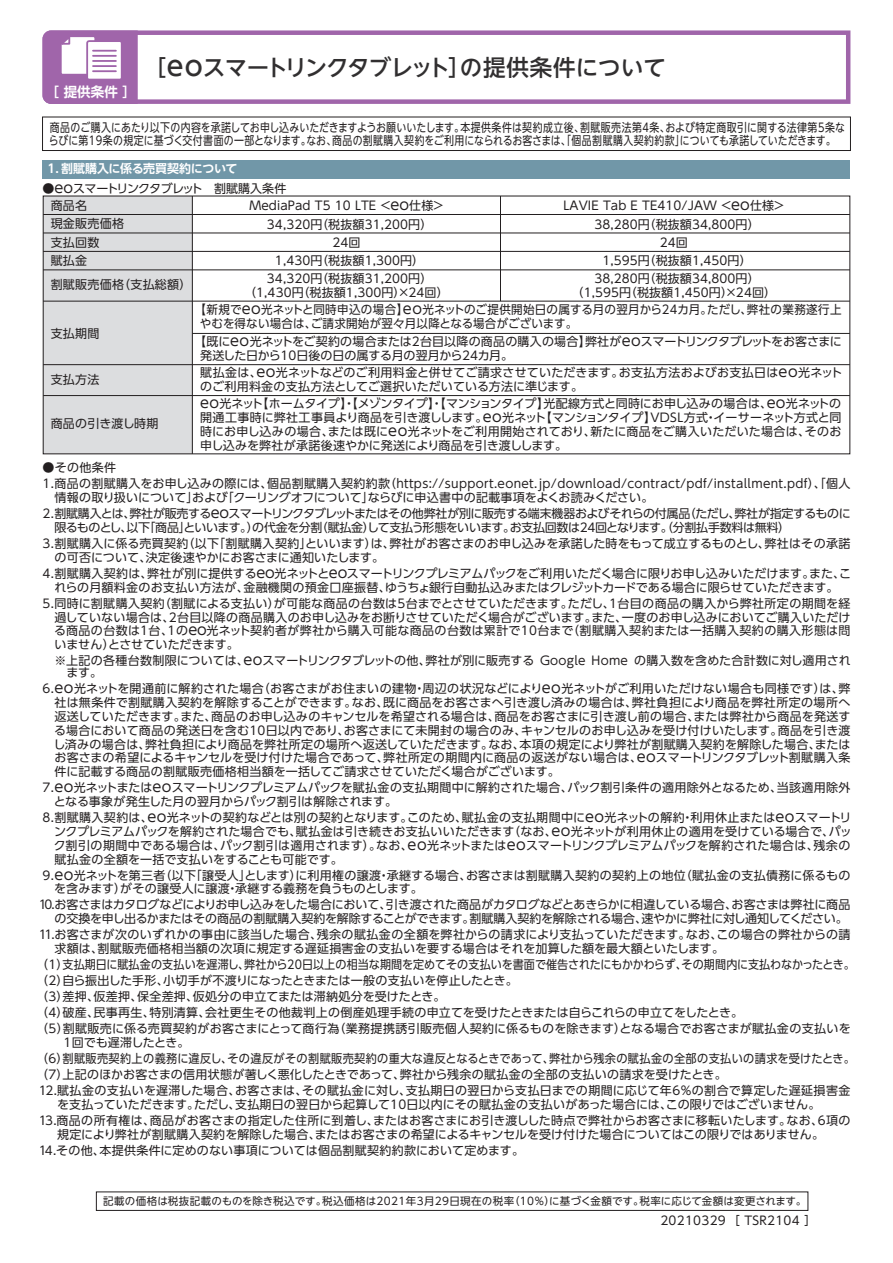
<style>
.page{position:relative;width:893px;height:1263px;background:#fff}
.page>*{position:absolute;margin:0;border:0;box-sizing:border-box;transform-origin:0 0}
.t1{font:500 22.5px "UD Shin Go NT Pro";letter-spacing:-.035em;color:#312f30}
.t2{font:700 13.5px "UD Shin Go NT Pro De";color:#fff}
.t3{font:12px/13.8px "UD Shin Go Pro";letter-spacing:.01em;color:#231f20}
.t4{font:12px/16px "UD Shin Go Pro";letter-spacing:-.02em;color:#231f20}
.t5{font:12px/13.5px "UD Shin Go NT Pro";letter-spacing:.025em;color:#231f20;scale:.82 1}
.t6{font:12px/13.8px "UD Shin Go Pro";letter-spacing:-.025em;color:#231f20;text-align:right}
.t7{font:12px/16px "UD Shin Go Pro";letter-spacing:.03em;color:#231f20}
.t8{font:12px/14.1px "UD Shin Go Pro";letter-spacing:.01em;color:#231f20;scale:.96 1}
.t9{font:700 12px "UD Shin Go NT Pro De";letter-spacing:-.03em;color:#fff}
.t10{font:12px "UD Shin Go NT Pro";letter-spacing:.025em;color:#231f20}
.t11{font:10.5px "UD Shin Go NT Pro";letter-spacing:.025em;color:#231f20}
.s1{font-size:27px}
.s2{font-size:14.4px}
</style>
<div class="page">
<svg style="left:138px;top:30px;width:712px;height:74px"></svg>
<svg style="left:43px;top:30px;width:95px;height:74px;background:#af7eb8"></svg>
<div style="left:86px;top:40px;width:37px;height:41px;background:#a065aa;border:6px solid #a065aa"></div>
<div style="left:88px;top:42px;width:33px;height:37px;background:#fff;border:2px solid #fff"></div>
<hr style="left:93px;top:50px;width:23px;height:2px;background:#a065aa">
<hr style="left:93px;top:55px;width:23px;height:2px;background:#a065aa">
<hr style="left:93px;top:60px;width:23px;height:2px;background:#a065aa">
<hr style="left:93px;top:65px;width:23px;height:2px;background:#a065aa">
<hr style="left:93px;top:70px;width:23px;height:2px;background:#a065aa">
<div style="left:42px;top:117px;width:809px;height:34px;border:1px solid #231f20"></div>
<div style="left:43px;top:160px;width:807px;height:18px;background:#7197a8"></div>
<div style="left:43px;top:196px;width:149px;height:258px;background:#dcdddf"></div>
<hr style="left:43px;top:214px;width:807px;height:1px;background:#231f20">
<hr style="left:43px;top:233px;width:807px;height:1px;background:#231f20">
<hr style="left:43px;top:251px;width:807px;height:1px;background:#231f20">
<hr style="left:43px;top:270px;width:807px;height:1px;background:#231f20">
<hr style="left:43px;top:301px;width:807px;height:1px;background:#231f20">
<hr style="left:192px;top:333px;width:658px;height:1px;background:#231f20">
<hr style="left:43px;top:364px;width:807px;height:1px;background:#231f20">
<hr style="left:43px;top:395px;width:807px;height:1px;background:#231f20">
<hr style="left:192px;top:196px;width:1px;height:258px;background:#231f20">
<hr style="left:500px;top:196px;width:1px;height:105px;background:#231f20">
<div style="left:96px;top:1191px;width:712px;height:20px;border:1px solid #231f20"></div>
<p class="t2" style="left:46px;top:81px;width:92px">［ 提供条件 ］</p>
<h1 class="t1" style="left:143px;top:49px;width:524px">［<span class="s1">eo</span>スマートリンクタブレット］の提供条件について</h1>
<p class="t5" style="left:49px;top:120px;width:972px">商品のご購入にあたり以下の内容を承諾してお申し込みいただきますようお願いいたします。本提供条件は契約成立後、割賦販売法第4条、および特定商取引に関する法律第5条ならびに第19条の規定に基づく交付書面の一部となります。なお、商品の割賦購入契約をご利用になられるお客さまは、「個品割賦購入契約約款」についても承諾していただきます。</p>
<p class="t9" style="left:48px;top:159px;width:192px">1．割賦購入に係る売買契約について</p>
<p class="t3" style="left:51px;top:179px;width:237px;line-height:18.1px;text-indent:-8px">●<span class="s2">eo</span>スマートリンクタブレット　割賦購入条件商品名<br>現金販売価格<br>支払回数<br>賦払金</p>
<p class="t3" style="left:250px;top:198px;width:196px">MediaPad T5 10 LTE ＜<span class="s2">eo</span>仕様＞</p>
<p class="t3" style="left:564px;top:198px;width:223px">LAVIE Tab E TE410/JAW ＜<span class="s2">eo</span>仕様＞</p>
<p class="t3" style="left:267px;top:215px;width:167px;line-height:18.3px;text-align:center">34,320円（税抜額31,200円）<br>24回<br>1,430円（税抜額1,300円）</p>
<p class="t3" style="left:594px;top:215px;width:167px;line-height:18.3px;text-align:center">38,280円（税抜額34,800円）<br>24回<br>1,595円（税抜額1,450円）</p>
<p class="t3" style="left:244px;top:271px;width:206px;text-align:center">34,320円（税抜額31,200円）（1,430円（税抜額1,300円）×24回）</p>
<p class="t3" style="left:572px;top:271px;width:206px;text-align:center">38,280円（税抜額34,800円）（1,595円（税抜額1,450円）×24回）</p>
<p class="t3" style="left:51px;top:278px;width:142px">割賦販売価格（支払総額）</p>
<p class="t3" style="left:51px;top:326px;width:50px">支払期間</p>
<p class="t3" style="left:51px;top:372px;width:50px">支払方法</p>
<p class="t3" style="left:51px;top:417px;width:109px">商品の引き渡し時期</p>
<p class="t8" style="left:200px;top:302px;width:670px;text-indent:-6px">【新規で<span class="s2">eo</span>光ネットと同時申込の場合】<span class="s2">eo</span>光ネットのご提供開始日の属する月の翌月から24カ月。ただし、弊社の業務遂行上やむを得ない場合は、ご請求開始が翌々月以降となる場合がございます。</p>
<p class="t3" style="left:200px;top:334px;width:643px;text-indent:-6px">【既に<span class="s2">eo</span>光ネットをご契約の場合または2台目以降の商品の購入の場合】弊社が<span class="s2">eo</span>スマートリンクタブレットをお客さまに発送した日から10日後の日の属する月の翌月から24カ月。</p>
<p class="t3" style="left:200px;top:365px;width:644px">賦払金は、<span class="s2">eo</span>光ネットなどのご利用料金と併せてご請求させていただきます。お支払方法およびお支払日は<span class="s2">eo</span>光ネットのご利用料金の支払方法としてご選択いただいている方法に準じます。</p>
<p class="t3" style="left:200px;top:396px;width:643px;text-align:justify"><span class="s2">eo</span>光ネット【ホームタイプ】・【メゾンタイプ】・【マンションタイプ】光配線方式と同時にお申し込みの場合は、<span class="s2">eo</span>光ネットの開通工事時に弊社工事員より商品を引き渡しします。<span class="s2">eo</span>光ネット【マンションタイプ】VDSL方式・イーサーネット方式と同時にお申し込みの場合、または既に<span class="s2">eo</span>光ネットをご利用開始されており、新たに商品をご購入いただいた場合は、そのお申し込みを弊社が承諾後速やかに発送により商品を引き渡しします。</p>
<p class="t7" style="left:43px;top:459px;width:809px">●その他条件<br>1.商品の割賦購入をお申し込みの際には、個品割賦購入契約約款（https://support.eonet.jp/download/contract/pdf/installment.pdf）、「個人</p>
<p class="t4" style="left:43px;top:489px;width:810px;text-indent:12px">情報の取り扱いについて」および「クーリングオフについて」ならびに申込書中の記載事項をよくお読みください。<br>2.割賦購入とは、弊社が販売する<span class="s2">eo</span>スマートリンクタブレットまたはその他弊社が別に販売する端末機器およびそれらの付属品（ただし、弊社が指定するものに</p>
<p class="t4" style="left:43px;top:519px;width:809px;text-indent:12px">限るものとし、以下「商品」といいます。）の代金を分割（賦払金）して支払う形態をいいます。お支払回数は24回となります。（分割払手数料は無料）<br>3.割賦購入に係る売買契約（以下「割賦購入契約」といいます）は、弊社がお客さまのお申し込みを承諾した時をもって成立するものとし、弊社はその承諾</p>
<p class="t3" style="left:43px;top:549px;width:810px;line-height:16px;text-indent:12px">の可否について、決定後速やかにお客さまに通知いたします。<br>4.割賦購入契約は、弊社が別に提供する<span class="s2">eo</span>光ネットと<span class="s2">eo</span>スマートリンクプレミアムパックをご利用いただく場合に限りお申し込みいただけます。また、こ</p>
<p class="t3" style="left:43px;top:579px;width:809px;line-height:16px;text-align:center">れらの月額料金のお支払い方法が、金融機関の預金口座振替、ゆうちょ銀行自動払込みまたはクレジットカードである場合に限らせていただきます。<br>5.同時に割賦購入契約（割賦による支払い）が可能な商品の台数は5台までとさせていただきます。ただし、1台目の商品の購入から弊社所定の期間を経</p>
<p class="t3" style="left:54px;top:610px;width:798px;text-align:justify">過していない場合は、2台目以降の商品購入のお申し込みをお断りさせていただく場合がございます。また、一度のお申し込みにおいてご購入いただける商品の台数は1台、1の<span class="s2">eo</span>光ネット契約者が弊社から購入可能な商品の台数は累計で10台まで（割賦購入契約または一括購入契約の購入形態は問いません）とさせていただきます。</p>
<p class="t3" style="left:55px;top:654px;width:798px;line-height:12px">※上記の各種台数制限については、<span class="s2">eo</span>スマートリンクタブレットの他、弊社が別に販売する Google Home の購入数を含めた合計数に対し適用され　ます。</p>
<p class="t3" style="left:53px;top:681px;width:799px;text-align:justify;text-indent:-11px">6.<span class="s2">eo</span>光ネットを開通前に解約された場合（お客さまがお住まいの建物・周辺の状況などにより<span class="s2">eo</span>光ネットがご利用いただけない場合も同様です）は、弊社は無条件で割賦購入契約を解除することができます。なお、既に商品をお客さまへ引き渡し済みの場合は、弊社負担により商品を弊社所定の場所へ返送していただきます。また、商品のお申し込みのキャンセルを希望される場合は、商品をお客さまに引き渡し前の場合、または弊社から商品を発送する場合において商品の発送日を含む10日以内であり、お客さまにて未開封の場合のみ、キャンセルのお申し込みを受け付けいたします。商品を引き渡し済みの場合は、弊社負担により商品を弊社所定の場所へ返送していただきます。なお、本項の規定により弊社が割賦購入契約を解除した場合、またはお客さまの希望によるキャンセルを受け付けた場合であって、弊社所定の期間内に商品の返送がない場合は、<span class="s2">eo</span>スマートリンクタブレット割賦購入条件に記載する商品の割賦販売価格相当額を一括してご請求させていただく場合がございます。</p>
<p class="t3" style="left:54px;top:780px;width:798px;text-indent:-11px">7.<span class="s2">eo</span>光ネットまたは<span class="s2">eo</span>スマートリンクプレミアムパックを賦払金の支払期間中に解約された場合、パック割引条件の適用除外となるため、当該適用除外となる事象が発生した月の翌月からパック割引は解除されます。</p>
<p class="t3" style="left:54px;top:810px;width:799px;text-align:justify;text-indent:-11px">8.割賦購入契約は、<span class="s2">eo</span>光ネットの契約などとは別の契約となります。このため、賦払金の支払期間中に<span class="s2">eo</span>光ネットの解約・利用休止または<span class="s2">eo</span>スマートリンクプレミアムパックを解約された場合でも、賦払金は引き続きお支払いいただきます（なお、<span class="s2">eo</span>光ネットが利用休止の適用を受けている場合で、パック割引の期間中である場合は、パック割引は適用されます）。なお、<span class="s2">eo</span>光ネットまたは<span class="s2">eo</span>スマートリンクプレミアムパックを解約された場合は、残余の賦払金の全額を一括で支払いをすることも可能です。</p>
<p class="t3" style="left:54px;top:868px;width:798px;text-indent:-12px">9.<span class="s2">eo</span>光ネットを第三者（以下「譲受人」とします）に利用権の譲渡・承継する場合、お客さまは割賦購入契約の契約上の地位（賦払金の支払債務に係るものを含みます）がその譲受人に譲渡・承継する義務を負うものとします。</p>
<p class="t6" style="left:39px;top:897px;width:813px">10.お客さまはカタログなどによりお申し込みをした場合において、引き渡された商品がカタログなどとあきらかに相違している場合、お客さまは弊社に商品の交換を申し出るかまたはその商品の割賦購入契約を解除することができます。割賦購入契約を解除される場合、速やかに弊社に対し通知してください。</p>
<p class="t3" style="left:55px;top:927px;width:797px;text-indent:-16px">11.お客さまが次のいずれかの事由に該当した場合、残余の賦払金の全額を弊社からの請求により支払っていただきます。なお、この場合の弊社からの請求額は、割賦販売価格相当額の次項に規定する遅延損害金の支払いを要する場合はそれを加算した額を最大額といたします。</p>
<p class="t3" style="left:36px;top:956px;width:820px;line-height:16px">（1）支払期日に賦払金の支払いを遅滞し、弊社から20日以上の相当な期間を定めてその支払いを書面で催告されたにもかかわらず、その期間内に支払わなかったとき。（2）自ら振出した手形、小切手が不渡りになったときまたは一般の支払いを停止したとき。<br>（3）差押、仮差押、保全差押、仮処分の申立てまたは滞納処分を受けたとき。<br>（4）破産、民事再生、特別清算、会社更生その他裁判上の倒産処理手続の申立てを受けたときまたは自らこれらの申立てをしたとき。<br>（5）割賦販売に係る売買契約がお客さまにとって商行為（業務提携誘引販売個人契約に係るものを除きます）となる場合でお客さまが賦払金の支払いを</p>
<p class="t3" style="left:36px;top:1034px;width:820px;line-height:16px;text-indent:27px">1回でも遅滞したとき。<br>（6）割賦販売契約上の義務に違反し、その違反がその割賦販売契約の重大な違反となるときであって、弊社から残余の賦払金の全部の支払いの請求を受けたとき。（7）上記のほかお客さまの信用状態が著しく悪化したときであって、弊社から残余の賦払金の全部の支払いの請求を受けたとき。<br>12.賦払金の支払いを遅滞した場合、お客さまは、その賦払金に対し、支払期日の翌日から支払日までの期間に応じて年6％の割合で算定した遅延損害金</p>
<p class="t3" style="left:39px;top:1096px;width:813px;line-height:16px;text-indent:18px">を支払っていただきます。ただし、支払期日の翌日から起算して10日以内にその賦払金の支払いがあった場合には、この限りではございません。<br>13.商品の所有権は、商品がお客さまの指定した住所に到着し、またはお客さまにお引き渡しした時点で弊社からお客さまに移転いたします。なお、6項の</p>
<p class="t3" style="left:39px;top:1126px;width:787px;line-height:16px;text-indent:18px">規定により弊社が割賦購入契約を解除した場合、またはお客さまの希望によるキャンセルを受け付けた場合についてはこの限りではありません。<br>14.その他、本提供条件に定めのない事項については個品割賦契約約款において定めます。</p>
<p class="t11" style="left:103px;top:1193px;width:705px">記載の価格は税抜記載のものを除き税込です。税込価格は2021年3月29日現在の税率（10％）に基づく金額です。税率に応じて金額は変更されます。</p>
<p class="t10" style="left:660px;top:1210px;width:157px">20210329［ TSR2104 ］</p>
</div>
